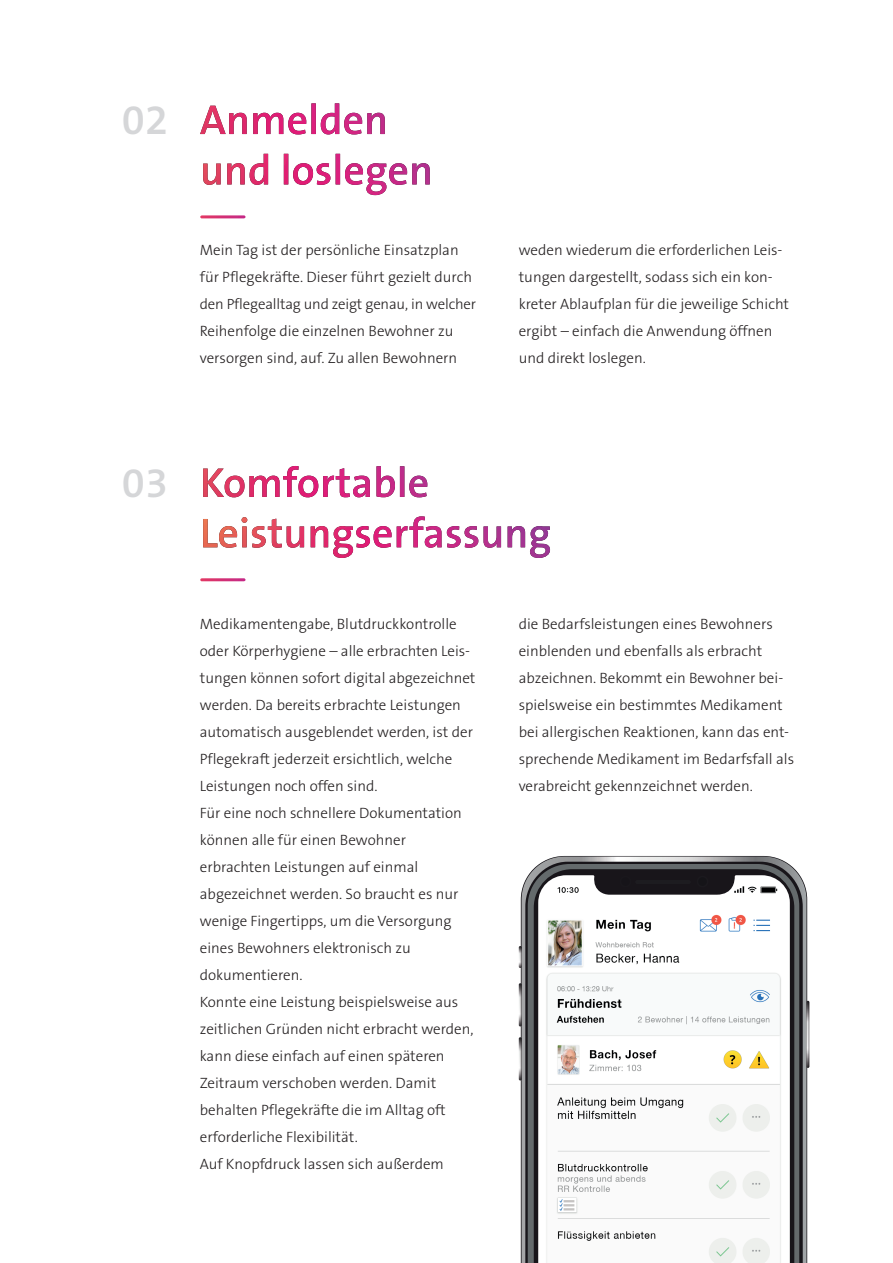
<style>
.page{position:relative;width:893px;height:1263px;background:#fff}
.page>*{position:absolute;margin:0;border:0;box-sizing:border-box;transform-origin:0 0}
.t1{font:600 42px "The Sans B6";color:#d5d6d8}
.t2{font:300 15px/27px "The Sans B3";color:#231f20}
.t3{font:300 14.85px "The Sans B3";letter-spacing:-.01em;color:#231f20}
</style>
<div class="page">
<svg style="left:522px;top:856px;width:284px;height:407px;background:#555659"></svg>
<svg style="left:519px;top:946px;width:3px;height:22px"></svg>
<svg style="left:519px;top:983px;width:3px;height:43px"></svg>
<svg style="left:806px;top:1001px;width:3px;height:67px"></svg>
<svg style="left:519px;top:1037px;width:3px;height:43px"></svg>
<img style="left:538px;top:875px;width:252px;height:388px">
<img style="left:203px;top:154px;width:227px;height:41px">
<img style="left:200px;top:103px;width:185px;height:31px">
<img style="left:203px;top:516px;width:347px;height:42px">
<img style="left:203px;top:466px;width:224px;height:31px">
<h1 class="t1" style="left:122px;top:97px;width:48px">02</h1>
<p class="t2" style="left:200px;top:237px;width:274px">Mein Tag ist der persönliche Einsatzplan für Pflegekräfte. Dieser führt gezielt durch</p>
<p class="t3" style="left:200px;top:296px;width:278px">den Pflegealltag und zeigt genau, in welcher</p>
<p class="t2" style="left:200px;top:318px;width:259px">Reihenfolge die einzelnen Bewohner zu versorgen sind, auf. Zu allen Bewohnern</p>
<h1 class="t1" style="left:122px;top:460px;width:48px">03</h1>
<p class="t2" style="left:519px;top:237px;width:272px">weden wiederum die erforderlichen Leis&shy;tungen dargestellt, sodass sich ein kon&shy;kreter Ablaufplan für die jeweilige Schicht ergibt – einfach die Anwendung öffnen und direkt loslegen.</p>
<p class="t2" style="left:200px;top:611px;width:277px">Medikamentengabe, Blutdruckkontrolle oder Körperhygiene – alle erbrachten Leis&shy;tungen können sofort digital abgezeichnet werden. Da bereits erbrachte Leistungen automatisch ausgeblendet werden, ist der Pflegekraft jederzeit ersichtlich, welche Leistungen noch offen sind.<br>Für eine noch schnellere Dokumentation können alle für einen Bewohner erbrachten Leistungen auf einmal abgezeichnet werden. So braucht es nur wenige Fingertipps, um die Versorgung eines Bewohners elektronisch zu dokumentieren.<br>Konnte eine Leistung beispielsweise aus zeitlichen Gründen nicht erbracht werden, kann diese einfach auf einen späteren Zeitraum verschoben werden. Damit behalten Pflegekräfte die im Alltag oft erforderliche Flexibilität.<br>Auf Knopfdruck lassen sich außerdem</p>
<p class="t2" style="left:519px;top:611px;width:277px">die Bedarfsleistungen eines Bewohners einblenden und ebenfalls als erbracht abzeichnen. Bekommt ein Bewohner bei&shy;spielsweise ein bestimmtes Medikament bei allergischen Reaktionen, kann das ent&shy;sprechende Medikament im Bedarfsfall als verabreicht gekennzeichnet werden.</p>
</div>
